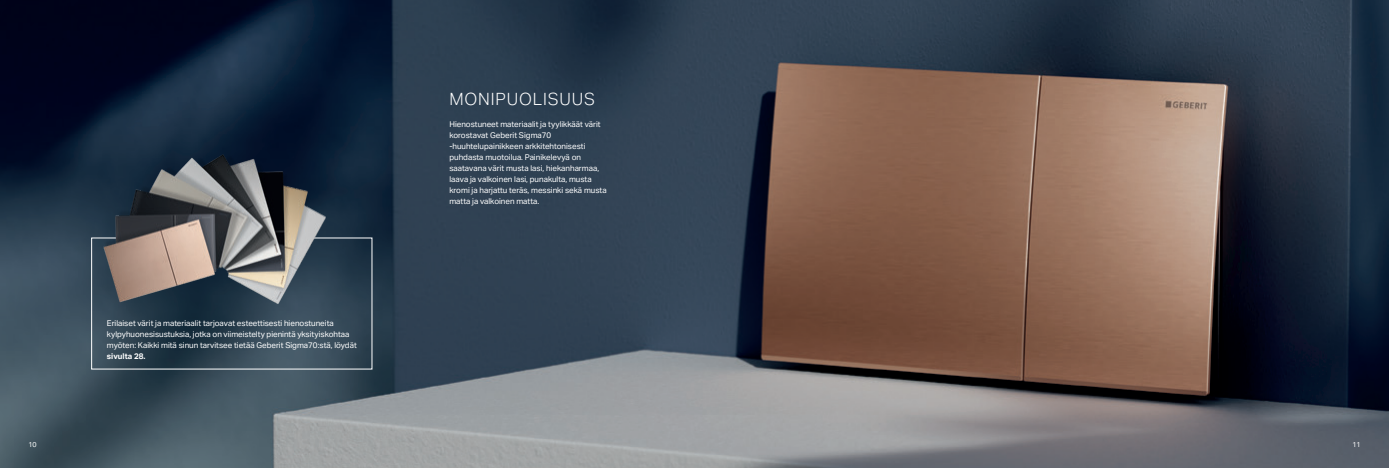
<style>
.page{position:relative;width:1389px;height:468px;background:#fff}
.page>*{position:absolute;margin:0;border:0;box-sizing:border-box;transform-origin:0 0}
.t1{font:300 17px "Aktiv Grotesk Geberit";letter-spacing:.05em;color:#fff}
.t2{font:8px/11px "Aktiv Grotesk Geberit";color:#fff}
.t3{font:700 8px "Aktiv Grotesk Geberit";color:#fff}
.t4{font:7px "Aktiv Grotesk Geberit";color:#fff}
</style>
<div class="page">
<img style="left:0;top:0;width:1389px;height:468px">
<img style="left:90px;top:144px;width:250px;height:172px">
<p class="t2" style="left:107px;top:317px;width:251px">Erilaiset värit ja materiaalit tarjoavat esteettisesti hienostuneita kylpyhuonesisustuksia, jotka on viimeistelty pienintä yksityiskohtaa myöten: Kaikki mitä sinun tarvitsee tietää Geberit Sigma70:stä, löydät</p>
<p class="t3" style="left:107px;top:351px;width:40px">sivulta 28.</p>
<h1 class="t1" style="left:449px;top:90px;width:147px">MONIPUOLISUUS</h1>
<p class="t2" style="left:449px;top:119px;width:159px">Hienostuneet materiaalit ja tyylikkäät värit korostavat Geberit Sigma70 -huuhtelupainikkeen arkkitehtonisesti puhdasta muotoilua. Painikelevyä on saatavana värit musta lasi, hiekanharmaa, laava ja valkoinen lasi, punakulta, musta kromi ja harjattu teräs, messinki sekä musta matta ja valkoinen matta.</p>
<p class="t4" style="left:28px;top:440px;width:10px">10</p>
<p class="t4" style="left:1352px;top:440px;width:10px">11</p>
</div>
